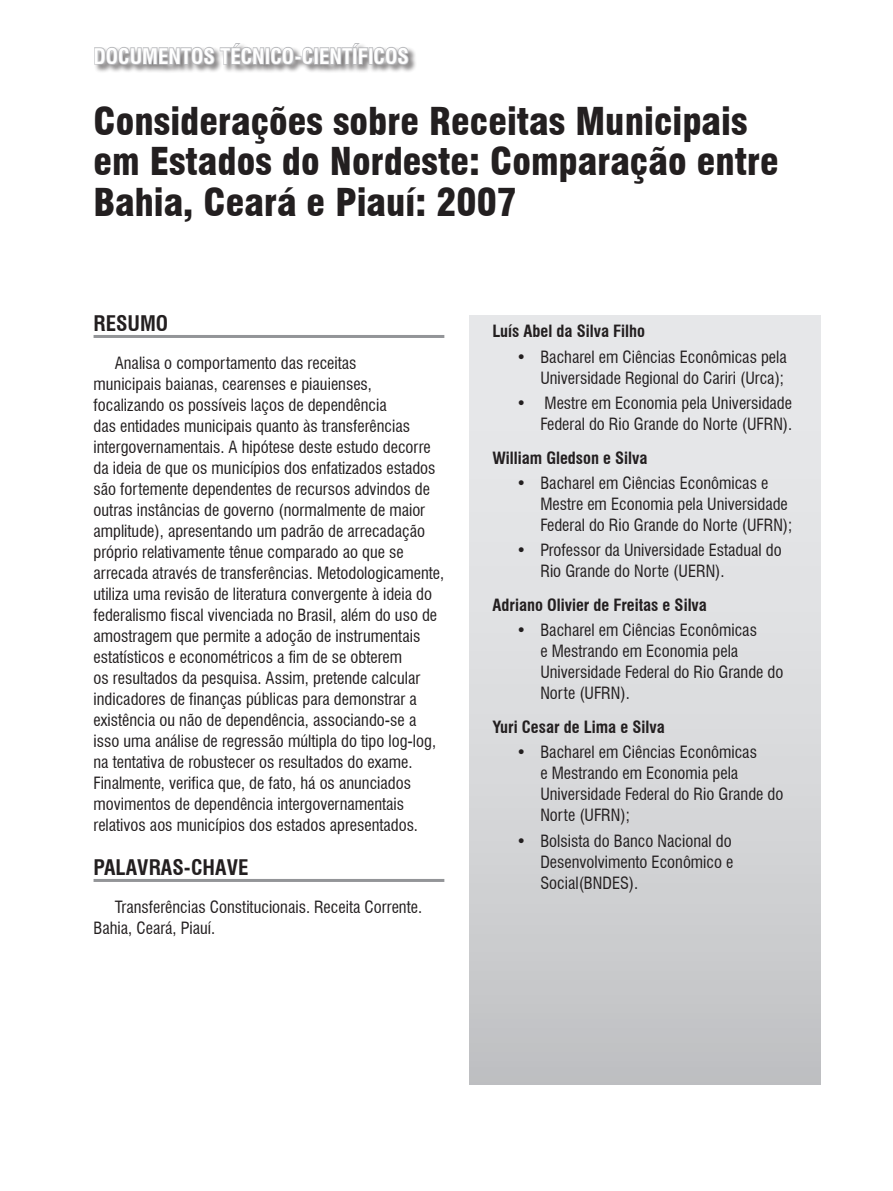
<style>
.page{position:relative;width:893px;height:1191px;background:#fff}
.page>*{position:absolute;margin:0;border:0;box-sizing:border-box;transform-origin:0 0}
.REN_2009_TITULO{font:900 condensed 37.5px/40.5px "Swiss 721 BT";color:#231f20}
._02_REN_2009_TEXTO{font:700 condensed 21px "Swiss 721 BT";color:#fff}
.REN_2009_Sub_Titulo{font:700 condensed 21px "Swiss 721 BT";color:#231f20}
._02_REN_2009_TEXTO-2{font:condensed 16.5px/21px "Swiss 721 BT";color:#231f20}
._01_REN_2009_TITULAÇ{font:condensed 16.5px/21px "Swiss 721 BT";color:#231f20}
._01_REN_2009_AUTORES{font:700 condensed 16.5px "Swiss 721 BT";color:#231f20}
</style>
<div class="page">
<div style="left:470px;top:315px;width:351px;height:769px;background:linear-gradient(to bottom,#edeef0,#c4c5c7)"></div>
<div style="left:94px;top:43px;width:324px;height:31px;background:#231f20;opacity:.6"></div>
<svg style="left:94px;top:43px;width:316px;height:25px"></svg>
<hr style="left:94px;top:335px;width:350px;height:3px;background:#939598">
<hr style="left:94px;top:879px;width:350px;height:3px;background:#939598">
<p class="_02_REN_2009_TEXTO" style="left:94px;top:44px;width:317px">DOCUMENTOS TÉCNICO-CIENTÍFICOS</p>
<p class="REN_2009_TITULO" style="left:94px;top:101px;width:687px">Considerações sobre Receitas Municipais em Estados do Nordeste: Comparação entre<br>Bahia, Ceará e Piauí: 2007</p>
<p class="REN_2009_Sub_Titulo" style="left:94px;top:310px;width:76px">RESUMO</p>
<p class="_02_REN_2009_TEXTO-2" style="left:94px;top:352px;width:352px;text-indent:21px">Analisa o comportamento das receitas<br>municipais baianas, cearenses e piauienses, focalizando os possíveis laços de dependência<br>das entidades municipais quanto às transferências intergovernamentais. A hipótese deste estudo decorre da ideia de que os municípios dos enfatizados estados são fortemente dependentes de recursos advindos de outras instâncias de governo (normalmente de maior amplitude), apresentando um padrão de arrecadação próprio relativamente tênue comparado ao que se arrecada através de transferências. Metodologicamente, utiliza uma revisão de literatura convergente à ideia do federalismo fiscal vivenciada no Brasil, além do uso de amostragem que permite a adoção de instrumentais estatísticos e econométricos a fim de se obterem<br>os resultados da pesquisa. Assim, pretende calcular indicadores de finanças públicas para demonstrar a existência ou não de dependência, associando-se a isso uma análise de regressão múltipla do tipo log-log, na tentativa de robustecer os resultados do exame.<br>Finalmente, verifica que, de fato, há os anunciados movimentos de dependência intergovernamentais relativos aos municípios dos estados apresentados.</p>
<p class="REN_2009_Sub_Titulo" style="left:94px;top:854px;width:157px">PALAVRAS-CHAVE</p>
<p class="_02_REN_2009_TEXTO-2" style="left:94px;top:896px;width:330px;text-indent:21px">Transferências Constitucionais. Receita Corrente.<br>Bahia, Ceará, Piauí.</p>
<p class="_01_REN_2009_AUTORES" style="left:492px;top:321px;width:154px">Luís Abel da Silva Filho</p>
<p class="_01_REN_2009_TITULAÇ" style="left:516px;top:346px;width:272px;text-align:right">• Bacharel em Ciências Econômicas pela<br>Universidade Regional do Cariri (Urca);</p>
<p class="_01_REN_2009_TITULAÇ" style="left:516px;top:392px;width:277px;text-align:right">• Mestre em Economia pela Universidade<br>Federal do Rio Grande do Norte (UFRN).</p>
<p class="_01_REN_2009_AUTORES" style="left:492px;top:448px;width:157px">William Gledson e Silva</p>
<p class="_01_REN_2009_TITULAÇ" style="left:540px;top:472px;width:253px;text-indent:-24px">• Bacharel em Ciências Econômicas e<br>Mestre em Economia pela Universidade<br>Federal do Rio Grande do Norte (UFRN);</p>
<p class="_01_REN_2009_TITULAÇ" style="left:540px;top:540px;width:243px;text-indent:-24px">• Professor da Universidade Estadual do<br>Rio Grande do Norte (UERN).</p>
<p class="_01_REN_2009_AUTORES" style="left:492px;top:595px;width:216px">Adriano Olivier de Freitas e Silva</p>
<p class="_01_REN_2009_TITULAÇ" style="left:540px;top:620px;width:244px;text-indent:-24px">• Bacharel em Ciências Econômicas<br>e Mestrando em Economia pela<br>Universidade Federal do Rio Grande do<br>Norte (UFRN).</p>
<p class="_01_REN_2009_AUTORES" style="left:492px;top:717px;width:174px">Yuri Cesar de Lima e Silva</p>
<p class="_01_REN_2009_TITULAÇ" style="left:540px;top:742px;width:244px;text-indent:-24px">• Bacharel em Ciências Econômicas<br>e Mestrando em Economia pela<br>Universidade Federal do Rio Grande do<br>Norte (UFRN);</p>
<p class="_01_REN_2009_TITULAÇ" style="left:540px;top:830px;width:195px;text-align:justify;text-indent:-24px">• Bolsista do Banco Nacional do Desenvolvimento Econômico e Social(BNDES).</p>
</div>
